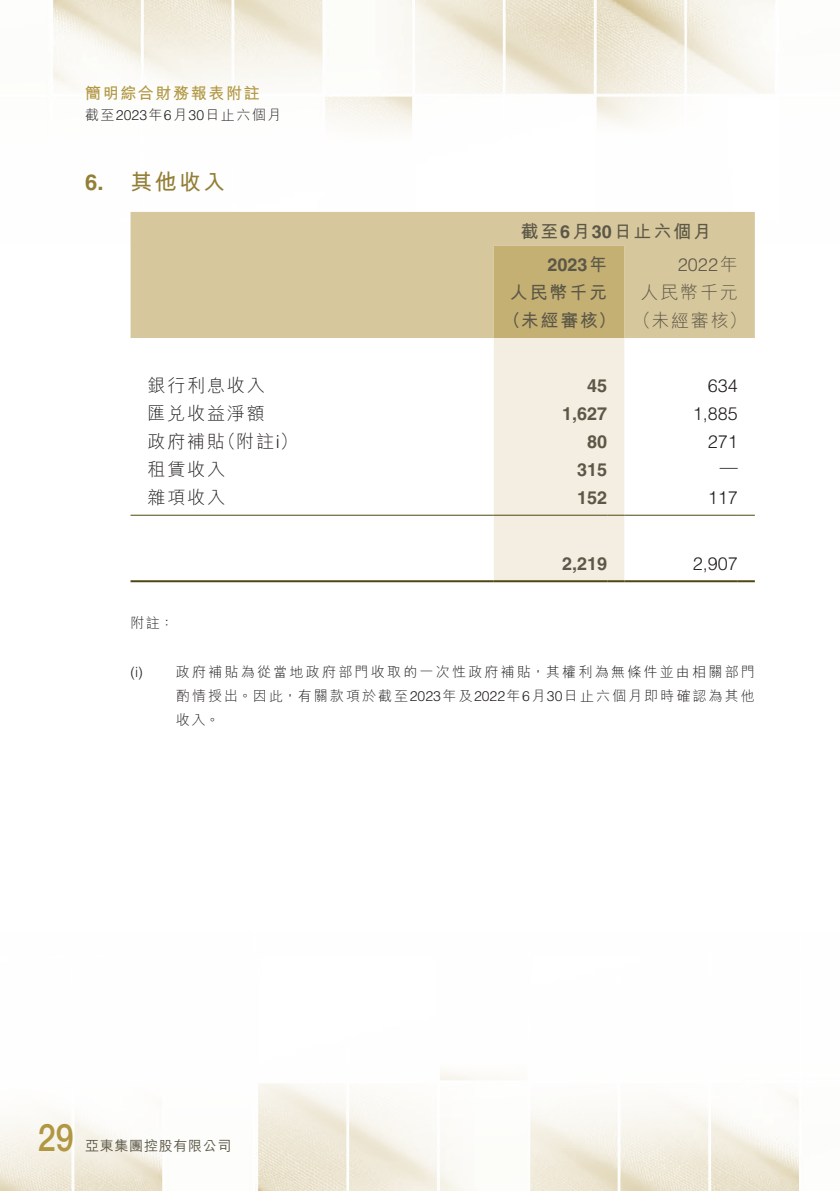
<style>
.page{position:relative;width:840px;height:1191px;background:#fff}
.page>*{position:absolute;margin:0;border:0;box-sizing:border-box;transform-origin:0 0}
.t1{font:500 38px "Helvetica Neue LT Std";color:#b19742;scale:.85 1}
.t2{font:700 22px "M Hei HK";color:#927e35}
.t3{font:700 22px "Helvetica LT Std";color:#927e35}
.t4{font:300 18px "M Hei HK";letter-spacing:.1em;color:#231f20}
.t5{font:700 18px/28px "M Hei HK";letter-spacing:.1em;color:#5c5847}
.t6{font:700 18px "Helvetica LT Std";color:#5c5847}
.t7{font:300 18px "Helvetica LT Std";color:#231f20}
.t8{font:300 18px "Helvetica LT Std";color:#5c5847}
.t9{font:300 18px "M Hei HK";letter-spacing:.1em;color:#5c5847}
.t10{font:700 16px "M Hei HK";letter-spacing:.1em;color:#b19742}
.t11{font:300 14px/24px "M Hei HK";letter-spacing:.16em;color:#231f20}
.t12{font:500 14px "M Hei HK";letter-spacing:.05em;color:#5c5847}
.t13{font:300 14px "Helvetica LT Std";color:#231f20}
.s1{font-family:"Helvetica LT Std"}
.s2{font-family:"M Hei HK"}
.s3{font-weight:300}
</style>
<div class="page">
<img style="left:53px;top:0;width:722px;height:244px">
<img style="left:0;top:1071px;width:799px;height:120px">
<div style="left:130px;top:212px;width:624px;height:126px;background:#d7c79d"></div>
<hr style="left:130px;top:515px;width:363px;height:1px;background:#504611">
<hr style="left:624px;top:515px;width:113px;height:1px;background:#504611">
<hr style="left:130px;top:580px;width:363px;height:2px;background:#504611">
<svg style="left:493px;top:246px;width:131px;height:336px;background:#e5dbc1"></svg>
<hr style="left:624px;top:580px;width:113px;height:2px;background:#504611">
<svg style="left:737px;top:515px;width:17px;height:1px"></svg>
<svg style="left:737px;top:580px;width:17px;height:2px"></svg>
<p class="t10" style="left:85px;top:82px;width:176px">簡明綜合財務報表附註</p>
<p class="t11" style="left:85px;top:103px;width:197px">截至<span class="s1">2023</span>年<span class="s1">6</span>月<span class="s1">30</span>日止六個月</p>
<h2 class="t3" style="left:85px;top:169px;width:20px">6.</h2>
<h2 class="t2" style="left:130px;top:166px;width:96px">其他收入</h2>
<p class="t5" style="left:520px;top:215px;width:192px">截至<span class="s1">6</span>月<span class="s1">30</span>日止六個月</p>
<p class="t8" style="left:677px;top:254px;width:61px">2022<span class="s2">年</span></p>
<p class="t6" style="left:547px;top:254px;width:61px">2023<span class="s2">年</span></p>
<p class="t9" style="left:640px;top:283px;width:99px">人民幣千元</p>
<p class="t5" style="left:502px;top:277px;width:245px;text-indent:7px">人民幣千元<br>（未經審核） <span class="s3">（未經審核(</span></p>
<p class="t4" style="left:147px;top:376px;width:118px">銀行利息收入</p>
<p class="t6" style="left:587px;top:374px;width:22px">45</p>
<p class="t7" style="left:707px;top:374px;width:32px">634</p>
<p class="t4" style="left:147px;top:404px;width:118px">匯兌收益淨額</p>
<p class="t6" style="left:562px;top:402px;width:47px">1,627</p>
<p class="t7" style="left:692px;top:402px;width:47px">1,885</p>
<p class="t4" style="left:218px;top:432px;width:81px">（附註<span class="s1">i</span>(</p>
<p class="t4" style="left:147px;top:432px;width:79px">政府補貼</p>
<p class="t6" style="left:587px;top:430px;width:22px">80</p>
<p class="t7" style="left:707px;top:430px;width:32px">271</p>
<p class="t4" style="left:147px;top:460px;width:79px">租賃收入</p>
<p class="t6" style="left:577px;top:458px;width:32px">315</p>
<p class="t7" style="left:719px;top:455px;width:19px">—</p>
<p class="t4" style="left:147px;top:488px;width:79px">雜項收入</p>
<p class="t6" style="left:577px;top:486px;width:32px">152</p>
<p class="t7" style="left:707px;top:486px;width:32px">117</p>
<p class="t6" style="left:562px;top:552px;width:47px">2,219</p>
<p class="t7" style="left:692px;top:552px;width:47px">2,907</p>
<p class="t11" style="left:130px;top:611px;width:45px">附註：</p>
<p class="t13" style="left:130px;top:663px;width:14px">) i(</p>
<p class="t11" style="left:176px;top:659px;width:580px">政府補貼為從當地政府部門收取的一次性政府補貼，其權利為無條件並由相關部門</p>
<p class="t11" style="left:176px;top:683px;width:580px">酌情授出。因此，有關款項於截至<span class="s1">2023</span>年及<span class="s1">2022</span>年<span class="s1">6</span>月<span class="s1">30</span>日止六個月即時確認為其他收入。</p>
<h1 class="t1" style="left:38px;top:1115px;width:44px">29</h1>
<p class="t12" style="left:85px;top:1136px;width:148px">亞東集團控股有限公司</p>
</div>
